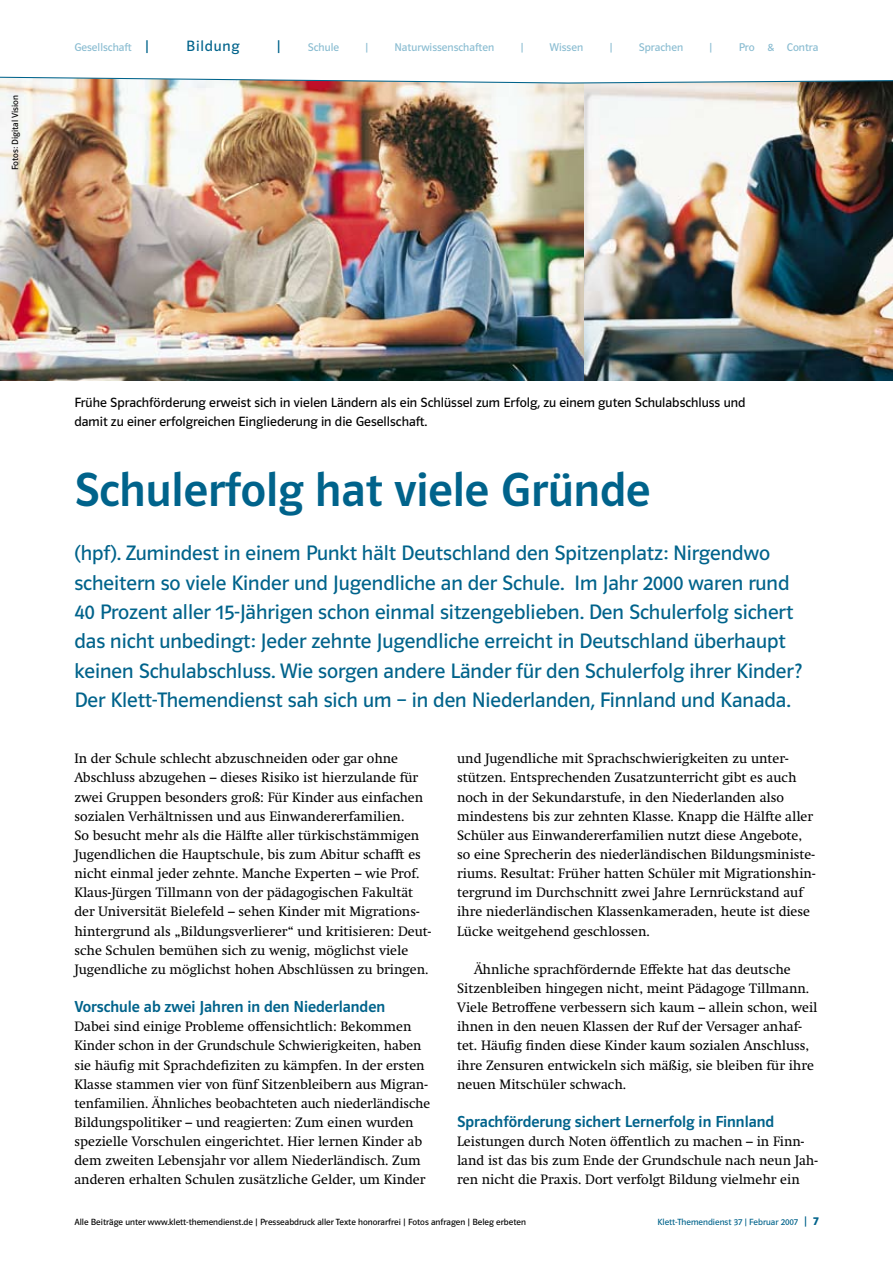
<style>
.page{position:relative;width:893px;height:1263px;background:#fff}
.page>*{position:absolute;margin:0;border:0;box-sizing:border-box;transform-origin:0 0}
.t1{font:48px "Polo ST11 K Krftg";color:#00638b}
.t2{font:21px/29.2px "Polo ST11 K Buch";color:#00638b}
.t3{font:16.5px "Polo 22 K Krftg";color:#00638b}
.t4{font:15px "Polo ST11 K Buch";letter-spacing:.05em;color:#00638b}
.t5{font:13.5px/19.2px "Klett Swift";color:#000}
.t6{font:13.5px/19.2px "Polo ST11 K Buch";color:#000}
.t7{font:11.25px "Polo ST11 K Buch";color:#89bcd1}
.t8{font:9px "Polo ST11 K Buch";color:#000}
.t9{font:9px "Polo ST11 K Buch";color:#00638b}
.s1{font-size:15px;color:#00638b}
.s2{font-size:12px}
</style>
<div class="page">
<img style="left:0;top:88px;width:585px;height:293px">
<img style="left:585px;top:88px;width:308px;height:293px">
<img style="left:0;top:76px;width:893px;height:12px">
<p class="t8" style="left:10px;top:170px;width:76px;rotate:-90deg">Fotos: Digital Vision</p>
<p class="t7" style="left:74px;top:41px;width:76px">Gesellschaft <span class="s1">|</span></p>
<p class="t4" style="left:186px;top:37px;width:55px">Bildung</p>
<p class="t4" style="left:277px;top:37px;width:6px">|</p>
<p class="t7" style="left:308px;top:41px;width:33px">Schule</p>
<p class="t7" style="left:365px;top:41px;width:5px">|</p>
<p class="t7" style="left:395px;top:41px;width:101px">Naturwissenschaften</p>
<p class="t7" style="left:520px;top:41px;width:5px">|</p>
<p class="t7" style="left:550px;top:41px;width:35px">Wissen</p>
<p class="t7" style="left:609px;top:41px;width:5px">|</p>
<p class="t7" style="left:639px;top:41px;width:46px">Sprachen</p>
<p class="t7" style="left:709px;top:41px;width:5px">|</p>
<p class="t7" style="left:739px;top:41px;width:81px">Pro &amp; Contra</p>
<p class="t6" style="left:74px;top:393px;width:673px">Frühe Sprachförderung erweist sich in vielen Ländern als ein Schlüssel zum Erfolg, zu einem guten Schulabschluss und damit zu einer erfolgreichen Eingliederung in die Gesellschaft.</p>
<h1 class="t1" style="left:74px;top:464px;width:578px">Schulerfolg hat viele Gründe</h1>
<p class="t2" style="left:74px;top:539px;width:729px">(hpf). Zumindest in einem Punkt hält Deutschland den Spitzenplatz: Nirgendwo scheitern so viele Kinder und Jugendliche an der Schule. Im Jahr 2000 waren rund 40 Prozent aller 15-Jährigen schon einmal sitzengeblieben. Den Schulerfolg sichert das nicht unbedingt: Jeder zehnte Jugendliche erreicht in Deutschland überhaupt keinen Schulabschluss. Wie sorgen andere Länder für den Schulerfolg ihrer Kinder?<br>Der Klett-Themendienst sah sich um – in den Niederlanden, Finnland und Kanada.</p>
<p class="t5" style="left:74px;top:749px;width:358px">In der Schule schlecht abzuschneiden oder gar ohne Abschluss abzugehen – dieses Risiko ist hierzulande für zwei Gruppen besonders groß: Für Kinder aus einfachen sozialen Verhältnissen und aus Einwandererfamilien.<br>So besucht mehr als die Hälfte aller türkischstämmigen Jugendlichen die Hauptschule, bis zum Abitur schafft es nicht einmal jeder zehnte. Manche Experten – wie Prof.<br>Klaus-Jürgen Tillmann von der pädagogischen Fakultät der Universität Bielefeld – sehen Kinder mit Migrations&shy;hintergrund als „Bildungsverlierer“ und kritisieren: Deut&shy;sche Schulen bemühen sich zu wenig, möglichst viele Jugendliche zu möglichst hohen Abschlüssen zu bringen.</p>
<p class="t3" style="left:74px;top:998px;width:312px">Vorschule ab zwei Jahren in den Niederlanden</p>
<p class="t5" style="left:74px;top:1017px;width:357px">Dabei sind einige Probleme offensichtlich: Bekommen Kinder schon in der Grundschule Schwierigkeiten, haben sie häufig mit Sprachdefiziten zu kämpfen. In der ersten Klasse stammen vier von fünf Sitzenbleibern aus Migran&shy;tenfamilien. Ähnliches beobachteten auch niederländische Bildungspolitiker – und reagierten: Zum einen wurden spezielle Vorschulen eingerichtet. Hier lernen Kinder ab dem zweiten Lebensjahr vor allem Niederländisch. Zum anderen erhalten Schulen zusätzliche Gelder, um Kinder</p>
<p class="t5" style="left:457px;top:749px;width:360px">und Jugendliche mit Sprachschwierigkeiten zu unter&shy;stützen. Entsprechenden Zusatzunterricht gibt es auch noch in der Sekundarstufe, in den Niederlanden also mindestens bis zur zehnten Klasse. Knapp die Hälfte aller Schüler aus Einwandererfamilien nutzt diese Angebote, so eine Sprecherin des niederländischen Bildungsministe&shy;riums. Resultat: Früher hatten Schüler mit Migrationshin&shy;tergrund im Durchschnitt zwei Jahre Lernrückstand auf ihre niederländischen Klassenkameraden, heute ist diese Lücke weitgehend geschlossen.</p>
<p class="t5" style="left:457px;top:960px;width:362px;text-indent:17px">Ähnliche sprachfördernde Effekte hat das deutsche Sitzenbleiben hingegen nicht, meint Pädagoge Tillmann.<br>Viele Betroffene verbessern sich kaum – allein schon, weil ihnen in den neuen Klassen der Ruf der Versager anhaf&shy;tet. Häufig finden diese Kinder kaum sozialen Anschluss, ihre Zensuren entwickeln sich mäßig, sie bleiben für ihre neuen Mitschüler schwach.</p>
<p class="t3" style="left:457px;top:1113px;width:319px">Sprachförderung sichert Lernerfolg in Finnland</p>
<p class="t5" style="left:457px;top:1132px;width:362px">Leistungen durch Noten öffentlich zu machen – in Finn&shy;land ist das bis zum Ende der Grundschule nach neun Jah&shy;ren nicht die Praxis. Dort verfolgt Bildung vielmehr ein</p>
<p class="t8" style="left:74px;top:1217px;width:453px">Alle Beiträge unter www.klett-themendienst.de | Presseabdruck aller Texte honorarfrei | Fotos anfragen | Beleg erbeten</p>
<p class="t9" style="left:657px;top:1217px;width:151px">Klett-Themendienst 37 | Februar 2007 <span class="s2">|</span></p>
</div>
